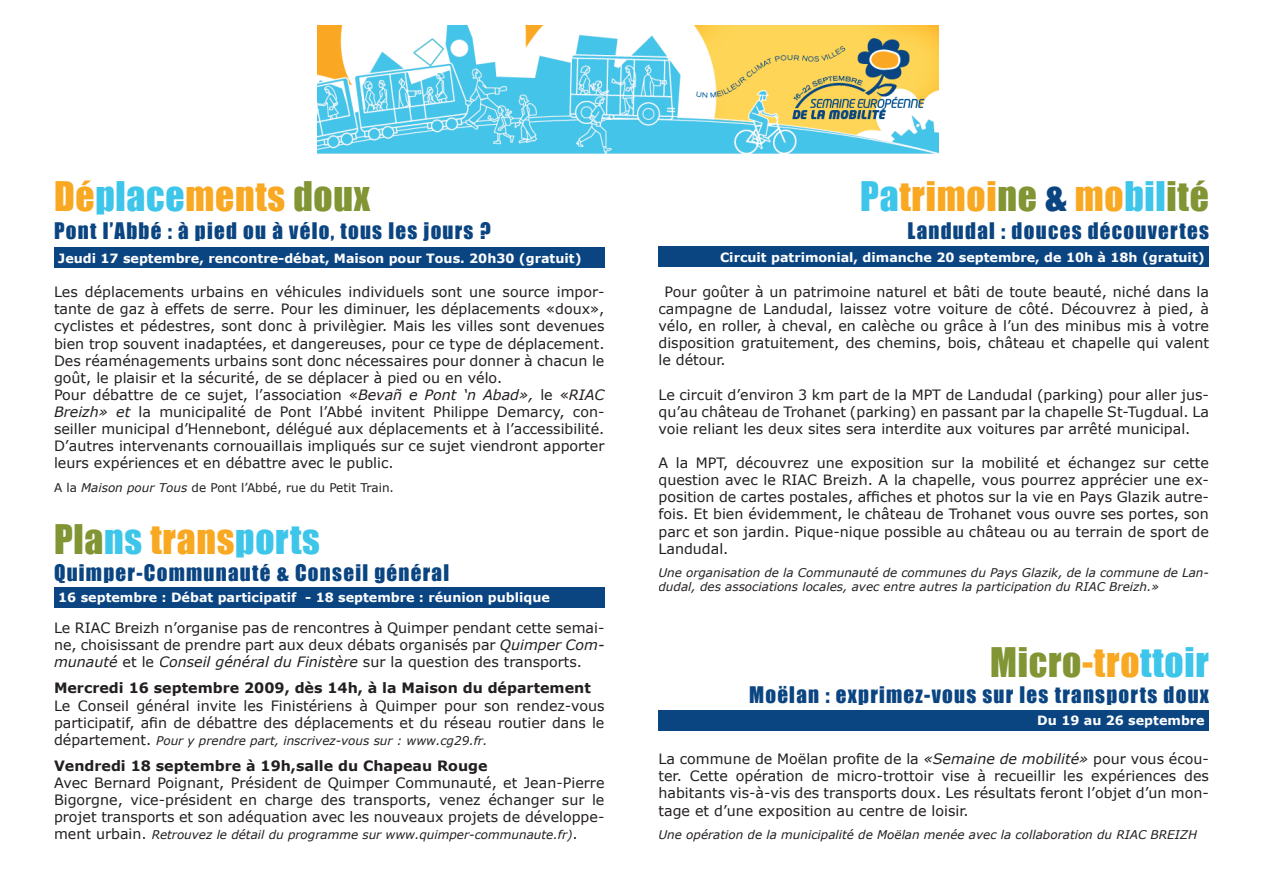
<style>
.page{position:relative;width:1263px;height:893px;background:#fff}
.page>*{position:absolute;margin:0;border:0;box-sizing:border-box;transform-origin:0 0}
.t1{font:37.5px "Impact";letter-spacing:.02em;color:#f9a822}
.t2{font:37.5px "Impact";letter-spacing:.02em;color:#3ec5ea}
.t3{font:37.5px "Impact";letter-spacing:.02em;color:#819534}
.t4{font:21px "Impact";letter-spacing:.06em;color:#0b4581}
.t5{font:14.25px/17.1px "Verdana";color:#231f20;text-align:justify}
.t6{font:700 14.25px "Verdana";color:#231f20}
.t7{font:700 12.75px "Verdana";color:#fff}
.t8{font:italic 12px/14.4px "Verdana";color:#231f20}
.t9{font:12px "Verdana";color:#231f20}
.s1{color:#3ec5ea}
.s2{color:#819534}
.s3{font-style:italic}
.s4{color:#f9a822}
.s5{font-style:normal;font-size:14.25px}
.s6{color:#0b4581}
</style>
<div class="page">
<img style="left:317px;top:26px;width:622px;height:127px">
<div style="left:54px;top:248px;width:550px;height:20px;background:#0b4581"></div>
<div style="left:658px;top:247px;width:551px;height:20px;background:#0b4581"></div>
<div style="left:658px;top:710px;width:551px;height:20px;background:#0b4581"></div>
<div style="left:54px;top:587px;width:550px;height:20px;background:#0b4581"></div>
<h1 class="t1" style="left:54px;top:167px;width:318px">Dé<span class="s1">place</span>ments <span class="s2">doux</span></h1>
<h2 class="t4" style="left:54px;top:214px;width:438px">Pont l’Abbé : à pied ou à vélo, tous les jours ?</h2>
<p class="t7" style="left:58px;top:250px;width:525px">Jeudi 17 septembre, rencontre-débat, Maison pour Tous. 20h30 (gratuit)</p>
<p class="t5" style="left:54px;top:284px;width:552px;text-align:left">Les déplacements urbains en véhicules individuels sont une source impor&shy;tante de gaz à effets de serre. Pour les diminuer, les déplacements «doux», cyclistes et pédestres, sont donc à privilègier. Mais les villes sont devenues bien trop souvent inadaptées, et dangereuses, pour ce type de déplacement.<br>Des réaménagements urbains sont donc nécessaires pour donner à chacun le goût, le plaisir et la sécurité, de se déplacer à pied ou en vélo.<br>Pour débattre de ce sujet, l’association «<span class="s3">Bevañ e Pont ‘n Abad»,</span> le «<span class="s3">RIAC Breizh» et</span> la municipalité de Pont l’Abbé invitent Philippe Demarcy, con&shy;seiller municipal d’Hennebont, délégué aux déplacements et à l’accessibilité.<br>D’autres intervenants cornouaillais impliqués sur ce sujet viendront apporter leurs expériences et en débattre avec le public.</p>
<p class="t9" style="left:54px;top:480px;width:341px">A la <span class="s3">Maison pour Tous</span> de Pont l’Abbé, rue du Petit Train.</p>
<h1 class="t2" style="left:54px;top:510px;width:267px"><span class="s2">Pla</span>ns <span class="s4">trans</span>ports</h1>
<h2 class="t4" style="left:54px;top:557px;width:397px">Quimper-Communauté &amp; Conseil général</h2>
<p class="t7" style="left:58px;top:589px;width:493px">16 septembre : Débat participatif - 18 septembre : réunion publique</p>
<p class="t5" style="left:54px;top:620px;width:552px">Le RIAC Breizh n’organise pas de rencontres à Quimper pendant cette semai&shy;ne, choisissant de prendre part aux deux débats organisés par <span class="s3">Quimper Com&shy;munauté</span> et le <span class="s3">Conseil général du Finistère</span> sur la question des transports.</p>
<p class="t6" style="left:54px;top:679px;width:538px">Mercredi 16 septembre 2009, dès 14h, à la Maison du département</p>
<p class="t5" style="left:54px;top:697px;width:552px">Le Conseil général invite les Finistériens à Quimper pour son rendez-vous participatif, afin de débattre des déplacements et du réseau routier dans le</p>
<p class="t8" style="left:54px;top:733px;width:435px"><span class="s5">département.</span> Pour y prendre part, inscrivez-vous sur : www.cg29.fr.</p>
<p class="t6" style="left:54px;top:756px;width:435px">Vendredi 18 septembre à 19h,salle du Chapeau Rouge</p>
<p class="t5" style="left:54px;top:774px;width:552px">Avec Bernard Poignant, Président de Quimper Communauté, et Jean-Pierre Bigorgne, vice-président en charge des transports, venez échanger sur le projet transports et son adéquation avec les nouveaux projets de développe-</p>
<p class="t8" style="left:54px;top:828px;width:525px"><span class="s5">ment urbain.</span> Retrouvez le détail du programme sur www.quimper-communaute.fr)<span class="s5">.</span></p>
<h1 class="t1" style="left:860px;top:168px;width:350px"><span class="s1">Pa</span>trimoi<span class="s2">ne</span> <span class="s6">&amp;</span> mo<span class="s1">bil</span><span class="s2">ité</span></h1>
<h2 class="t4" style="left:907px;top:214px;width:303px">Landudal : douces découvertes</h2>
<p class="t7" style="left:720px;top:249px;width:486px">Circuit patrimonial, dimanche 20 septembre, de 10h à 18h (gratuit)</p>
<p class="t5" style="left:658px;top:284px;width:552px;text-indent:6px">Pour goûter à un patrimoine naturel et bâti de toute beauté, niché dans la campagne de Landudal, laissez votre voiture de côté. Découvrez à pied, à vélo, en roller, à cheval, en calèche ou grâce à l’un des minibus mis à votre disposition gratuitement, des chemins, bois, château et chapelle qui valent le détour.</p>
<p class="t5" style="left:658px;top:386px;width:552px">Le circuit d’environ 3 km part de la MPT de Landudal (parking) pour aller jus&shy;qu’au château de Trohanet (parking) en passant par la chapelle St-Tugdual. La voie reliant les deux sites sera interdite aux voitures par arrêté municipal.</p>
<p class="t5" style="left:658px;top:455px;width:552px">A la MPT, découvrez une exposition sur la mobilité et échangez sur cette question avec le RIAC Breizh. A la chapelle, vous pourrez apprécier une ex&shy;position de cartes postales, affiches et photos sur la vie en Pays Glazik autre&shy;fois. Et bien évidemment, le château de Trohanet vous ouvre ses portes, son parc et son jardin. Pique-nique possible au château ou au terrain de sport de Landudal.</p>
<p class="t8" style="left:658px;top:566px;width:552px">Une organisation de la Communauté de communes du Pays Glazik, de la commune de Lan&shy;dudal, des associations locales, avec entre autres la participation du RIAC Breizh.»</p>
<h1 class="t3" style="left:990px;top:633px;width:220px">Micro<span class="s4">-tro</span><span class="s1">ttoir</span></h1>
<h2 class="t4" style="left:749px;top:678px;width:461px">Moëlan : exprimez-vous sur les transports doux</h2>
<p class="t7" style="left:1037px;top:712px;width:169px">Du 19 au 26 septembre</p>
<p class="t5" style="left:658px;top:751px;width:552px">La commune de Moëlan profite de la <span class="s3">«Semaine de mobilité»</span> pour vous écou&shy;ter. Cette opération de micro-trottoir vise à recueillir les expériences des habitants vis-à-vis des transports doux. Les résultats feront l’objet d’un mon&shy;tage et d’une exposition au centre de loisir.</p>
<p class="t8" style="left:658px;top:828px;width:540px">Une opération de la municipalité de Moëlan menée avec la collaboration du RIAC BREIZH</p>
</div>
